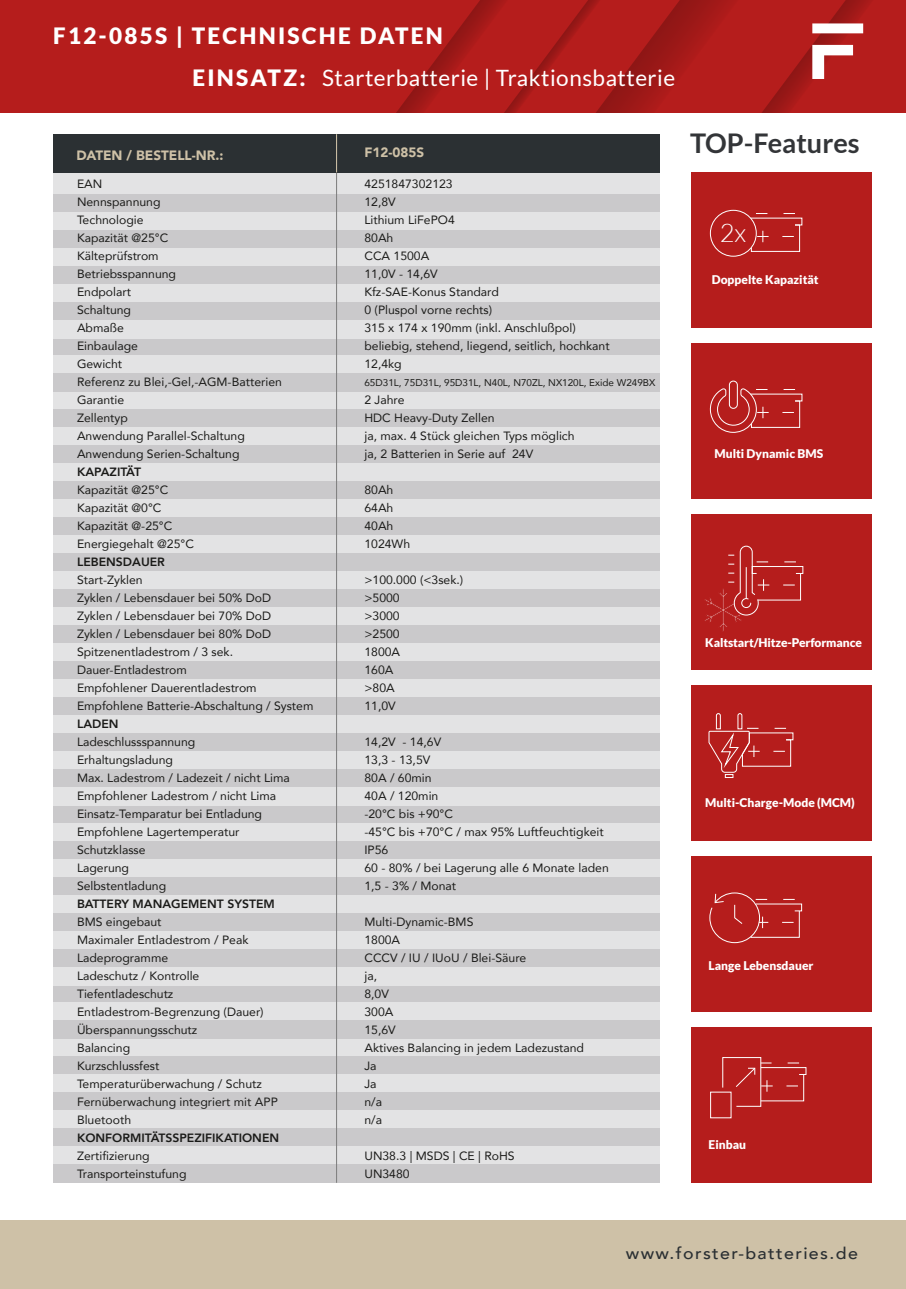
<style>
.page{position:relative;width:906px;height:1289px;background:#fff}
.page>*{position:absolute;margin:0;border:0;box-sizing:border-box;transform-origin:0 0}
.t1{font:700 27.15px "Lato";color:#333538}
.t2{font:300 25.5px "Lato";color:#fff}
.t3{font:22.5px "Lato";letter-spacing:.02em;color:#fff}
.t4{font:900 22.5px "Lato";letter-spacing:.1em;color:#fff}
.t5{font:500 16.5px "Avenir";letter-spacing:.075em;color:#2b3033;scale:1.08 1}
.t6{font:900 13.5px "Avenir";color:#cec1a7}
.t7{font:12px/18px "Avenir";color:#1a1a18}
.t8{font:900 12px "Lato";color:#fff}
.t9{font:800 12px "Avenir";color:#1a1a18}
.t10{font:9.75px "Avenir";color:#1a1a18}
.s1{font-weight:900}
</style>
<div class="page">
<div style="left:0;top:0;width:906px;height:112px;background:#b51d1c"></div>
<svg style="left:644px;top:0;width:226px;height:112px"></svg>
<svg style="left:397px;top:0;width:247px;height:112px"></svg>
<div style="left:691px;top:172px;width:180px;height:155px;background:#b51d1c"></div>
<div style="left:691px;top:343px;width:180px;height:155px;background:#b51d1c"></div>
<div style="left:691px;top:514px;width:180px;height:155px;background:#b51d1c"></div>
<div style="left:691px;top:685px;width:180px;height:155px;background:#b51d1c"></div>
<div style="left:691px;top:856px;width:180px;height:155px;background:#b51d1c"></div>
<div style="left:691px;top:1027px;width:180px;height:155px;background:#b51d1c"></div>
<div style="left:0;top:1220px;width:906px;height:68px;background:#cec1a7"></div>
<svg style="left:812px;top:23px;width:51px;height:56px"></svg>
<svg style="left:709px;top:892px;width:93px;height:51px"></svg>
<div style="left:710px;top:1091px;width:21px;height:27px;border:1px solid #fff"></div>
<svg style="left:722px;top:1057px;width:85px;height:50px"></svg>
<svg style="left:704px;top:545px;width:99px;height:86px"></svg>
<svg style="left:708px;top:713px;width:86px;height:65px"></svg>
<svg style="left:710px;top:387px;width:93px;height:46px"></svg>
<div style="left:729px;top:380px;width:9px;height:29px;border:1px solid #fff;border-radius:4px"></div>
<div style="left:710px;top:210px;width:46px;height:47px;border:1px solid #fff;border-radius:50%"></div>
<svg style="left:749px;top:213px;width:53px;height:39px"></svg>
<div style="left:53px;top:338px;width:606px;height:18px;background:#cac9cb"></div>
<div style="left:53px;top:356px;width:606px;height:18px;background:#e3e3e4"></div>
<div style="left:53px;top:374px;width:606px;height:18px;background:#cac9cb"></div>
<div style="left:53px;top:392px;width:606px;height:18px;background:#e3e3e4"></div>
<div style="left:53px;top:410px;width:606px;height:18px;background:#cac9cb"></div>
<div style="left:53px;top:428px;width:606px;height:18px;background:#e3e3e4"></div>
<div style="left:53px;top:446px;width:606px;height:18px;background:#cac9cb"></div>
<div style="left:53px;top:464px;width:606px;height:18px;background:#e3e3e4"></div>
<div style="left:53px;top:481px;width:606px;height:19px;background:#cac9cb"></div>
<div style="left:53px;top:499px;width:606px;height:19px;background:#e3e3e4"></div>
<div style="left:53px;top:517px;width:606px;height:19px;background:#cac9cb"></div>
<div style="left:53px;top:535px;width:606px;height:18px;background:#e3e3e4"></div>
<div style="left:53px;top:553px;width:606px;height:18px;background:#cac9cb"></div>
<div style="left:53px;top:571px;width:606px;height:18px;background:#e3e3e4"></div>
<div style="left:53px;top:589px;width:606px;height:18px;background:#cac9cb"></div>
<div style="left:53px;top:607px;width:606px;height:18px;background:#e3e3e4"></div>
<div style="left:53px;top:625px;width:606px;height:18px;background:#cac9cb"></div>
<div style="left:53px;top:643px;width:606px;height:18px;background:#e3e3e4"></div>
<div style="left:53px;top:661px;width:606px;height:18px;background:#cac9cb"></div>
<div style="left:53px;top:679px;width:606px;height:18px;background:#e3e3e4"></div>
<div style="left:53px;top:697px;width:606px;height:18px;background:#cac9cb"></div>
<div style="left:53px;top:715px;width:606px;height:18px;background:#e3e3e4"></div>
<div style="left:53px;top:733px;width:606px;height:19px;background:#cac9cb"></div>
<div style="left:53px;top:751px;width:606px;height:18px;background:#e3e3e4"></div>
<div style="left:53px;top:769px;width:606px;height:18px;background:#cac9cb"></div>
<div style="left:53px;top:804px;width:606px;height:19px;background:#cac9cb"></div>
<div style="left:53px;top:787px;width:606px;height:18px;background:#e3e3e4"></div>
<div style="left:53px;top:822px;width:606px;height:19px;background:#e3e3e4"></div>
<div style="left:53px;top:170px;width:606px;height:24px;background:#e3e3e4"></div>
<div style="left:53px;top:194px;width:606px;height:18px;background:#cac9cb"></div>
<div style="left:53px;top:212px;width:606px;height:18px;background:#e3e3e4"></div>
<div style="left:53px;top:230px;width:606px;height:18px;background:#cac9cb"></div>
<div style="left:53px;top:248px;width:606px;height:18px;background:#e3e3e4"></div>
<div style="left:53px;top:266px;width:606px;height:18px;background:#cac9cb"></div>
<div style="left:53px;top:284px;width:606px;height:18px;background:#e3e3e4"></div>
<div style="left:53px;top:302px;width:606px;height:18px;background:#cac9cb"></div>
<div style="left:53px;top:320px;width:606px;height:18px;background:#e3e3e4"></div>
<div style="left:53px;top:984px;width:606px;height:19px;background:#cac9cb"></div>
<div style="left:53px;top:1002px;width:606px;height:19px;background:#e3e3e4"></div>
<div style="left:53px;top:1020px;width:606px;height:19px;background:#cac9cb"></div>
<div style="left:53px;top:1038px;width:606px;height:19px;background:#e3e3e4"></div>
<div style="left:53px;top:1056px;width:606px;height:19px;background:#cac9cb"></div>
<div style="left:53px;top:1074px;width:606px;height:19px;background:#e3e3e4"></div>
<div style="left:53px;top:1092px;width:606px;height:18px;background:#cac9cb"></div>
<div style="left:53px;top:1110px;width:606px;height:18px;background:#e3e3e4"></div>
<div style="left:53px;top:1128px;width:606px;height:18px;background:#cac9cb"></div>
<div style="left:53px;top:1146px;width:606px;height:18px;background:#e3e3e4"></div>
<div style="left:53px;top:1164px;width:606px;height:18px;background:#cac9cb"></div>
<div style="left:53px;top:841px;width:606px;height:18px;background:#cac9cb"></div>
<div style="left:53px;top:859px;width:606px;height:18px;background:#e3e3e4"></div>
<div style="left:53px;top:877px;width:606px;height:18px;background:#cac9cb"></div>
<div style="left:53px;top:895px;width:606px;height:18px;background:#e3e3e4"></div>
<div style="left:53px;top:913px;width:606px;height:18px;background:#cac9cb"></div>
<div style="left:53px;top:931px;width:606px;height:18px;background:#e3e3e4"></div>
<div style="left:53px;top:949px;width:606px;height:18px;background:#cac9cb"></div>
<div style="left:53px;top:966px;width:606px;height:19px;background:#e3e3e4"></div>
<hr style="left:336px;top:170px;width:1px;height:1012px;background:#808080">
<div style="left:53px;top:134px;width:606px;height:38px;background:#2b3033"></div>
<hr style="left:336px;top:134px;width:1px;height:38px;background:#cec1a7">
<h3 class="t4" style="left:53px;top:22px;width:391px">F12-085S | TECHNISCHE DATEN</h3>
<h3 class="t3" style="left:192px;top:66px;width:484px"><span class="s1">EINSATZ:</span> Starterbatterie | Traktionsbatterie</h3>
<p class="t6" style="left:76px;top:143px;width:149px">DATEN / BESTELL-NR.:</p>
<p class="t6" style="left:364px;top:141px;width:61px">F12-085S</p>
<p class="t7" style="left:77px;top:174px;width:206px">EAN<br>Nennspannung<br>Technologie<br>Kapazität @25°C<br>Kälteprüfstrom<br>Betriebsspannung<br>Endpolart<br>Schaltung<br>Abmaße<br>Einbaulage<br>Gewicht<br>Referenz zu Blei,-Gel,-AGM-Batterien<br>Garantie<br>Zellentyp<br>Anwendung Parallel-Schaltung<br>Anwendung Serien-Schaltung</p>
<p class="t9" style="left:77px;top:462px;width:65px">KAPAZITÄT</p>
<p class="t7" style="left:77px;top:480px;width:118px">Kapazität @25°C<br>Kapazität @0°C<br>Kapazität @-25°C<br>Energiegehalt @25°C</p>
<p class="t9" style="left:77px;top:552px;width:89px">LEBENSDAUER</p>
<p class="t7" style="left:77px;top:570px;width:238px">Start-Zyklen<br>Zyklen / Lebensdauer bei 50% DoD<br>Zyklen / Lebensdauer bei 70% DoD<br>Zyklen / Lebensdauer bei 80% DoD<br>Spitzenentladestrom / 3 sek.<br>Dauer-Entladestrom<br>Empfohlener Dauerentladestrom<br>Empfohlene Batterie-Abschaltung / System</p>
<p class="t9" style="left:77px;top:714px;width:43px">LADEN</p>
<p class="t7" style="left:77px;top:732px;width:214px">Ladeschlussspannung<br>Erhaltungsladung<br>Max. Ladestrom / Ladezeit / nicht Lima<br>Empfohlener Ladestrom / nicht Lima<br>Einsatz-Temparatur bei Entladung<br>Empfohlene Lagertemperatur<br>Schutzklasse<br>Lagerung<br>Selbstentladung</p>
<p class="t9" style="left:77px;top:894px;width:199px">BATTERY MANAGEMENT SYSTEM</p>
<p class="t7" style="left:77px;top:912px;width:202px">BMS eingebaut<br>Maximaler Entladestrom / Peak<br>Ladeprogramme<br>Ladeschutz / Kontrolle<br>Tiefentladeschutz<br>Entladestrom-Begrenzung (Dauer)<br>Überspannungsschutz<br>Balancing<br>Kurzschlussfest<br>Temperaturüberwachung / Schutz<br>Fernüberwachung integriert mit APP<br>Bluetooth</p>
<p class="t9" style="left:77px;top:1128px;width:204px">KONFORMITÄTSSPEZIFIKATIONEN</p>
<p class="t7" style="left:77px;top:1146px;width:111px">Zertifizierung<br>Transporteinstufung</p>
<p class="t7" style="left:364px;top:174px;width:247px">4251847302123<br>12,8V<br>Lithium LiFePO4<br>80Ah<br>CCA 1500A<br>11,0V - 14,6V<br>Kfz-SAE-Konus Standard<br>0 (Pluspol vorne rechts)<br>315 x 174 x 190mm (inkl. Anschlußpol) beliebig, stehend, liegend, seitlich, hochkant<br>12,4kg</p>
<p class="t10" style="left:364px;top:375px;width:292px">65D31L, 75D31L, 95D31L, N40L, N70ZL, NX120L, Exide W249BX</p>
<p class="t7" style="left:364px;top:390px;width:212px">2 Jahre<br>HDC Heavy-Duty Zellen<br>ja, max. 4 Stück gleichen Typs möglich ja, 2 Batterien in Serie auf 24V</p>
<p class="t7" style="left:364px;top:480px;width:47px">80Ah<br>64Ah<br>40Ah<br>1024Wh</p>
<p class="t7" style="left:364px;top:570px;width:100px">&gt;100.000 (&lt;3sek.) &gt;5000<br>&gt;3000<br>&gt;2500<br>1800A<br>160A<br>&gt;80A<br>11,0V</p>
<p class="t7" style="left:364px;top:732px;width:246px">14,2V - 14,6V<br>13,3 - 13,5V<br>80A / 60min<br>40A / 120min<br>-20°C bis +90°C<br>-45°C bis +70°C / max 95% Luftfeuchtigkeit<br>IP56<br>60 - 80% / bei Lagerung alle 6 Monate laden<br>1,5 - 3% / Monat</p>
<p class="t7" style="left:364px;top:912px;width:221px">Multi-Dynamic-BMS<br>1800A<br>CCCV / IU / IUoU / Blei-Säure<br>ja,<br>8,0V<br>300A<br>15,6V<br>Aktives Balancing in jedem Ladezustand<br>Ja<br>Ja<br>n/a<br>n/a</p>
<p class="t7" style="left:364px;top:1146px;width:152px">UN38.3 | MSDS | CE | RoHS<br>UN3480</p>
<h1 class="t1" style="left:690px;top:127px;width:171px">TOP-Features</h1>
<h2 class="t2" style="left:720px;top:219px;width:28px">2x</h2>
<p class="t8" style="left:712px;top:273px;width:108px">Doppelte Kapazität</p>
<p class="t8" style="left:714px;top:447px;width:110px">Multi Dynamic BMS</p>
<p class="t8" style="left:705px;top:636px;width:158px">Kaltstart/Hitze-Performance</p>
<p class="t8" style="left:705px;top:795px;width:151px">Multi-Charge-Mode (MCM)</p>
<p class="t8" style="left:708px;top:958px;width:106px">Lange Lebensdauer</p>
<p class="t8" style="left:708px;top:1137px;width:39px">Einbau</p>
<h3 class="t5" style="left:626px;top:1238px;width:216px">www.forster-batteries.de</h3>
</div>
